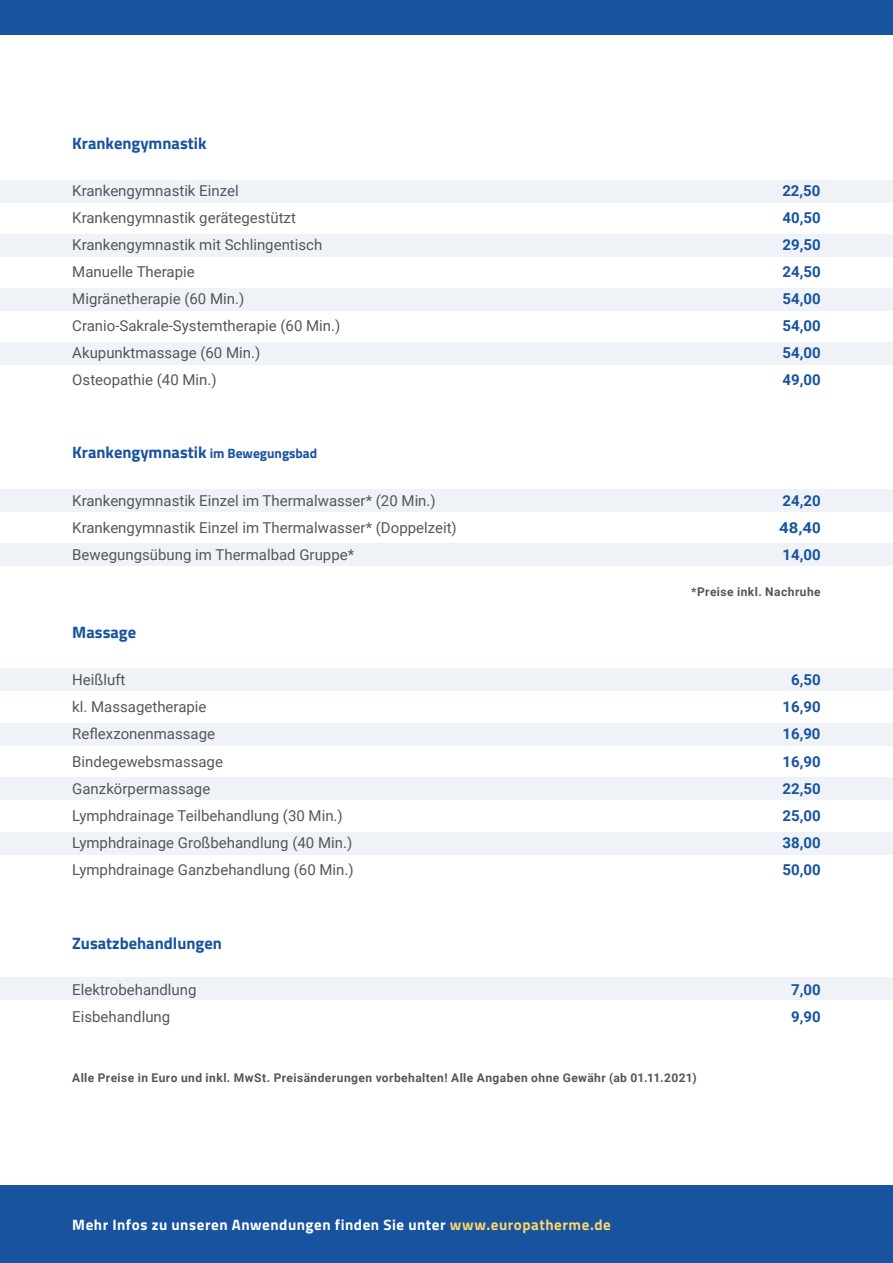
<style>
.page{position:relative;width:893px;height:1263px;background:#fff}
.page>*{position:absolute;margin:0;border:0;box-sizing:border-box;transform-origin:0 0}
.t1{font:700 16.5px "Titillium Web";color:#18539f}
.t2{font:15px "Roboto";color:#555759}
.t3{font:700 15px "Roboto";color:#18539f}
.t4{font:700 15px "Titillium Web";letter-spacing:.035em;color:#fff}
.t5{font:700 15px "Roboto";color:#18539f;scale:1.12 1}
.t6{font:700 12px "Roboto";letter-spacing:.035em;color:#545659}
.s1{font-size:13.5px}
.s2{color:#f9d56d}
</style>
<div class="page">
<div style="left:0;top:1185px;width:893px;height:78px;background:#18539f"></div>
<div style="left:0;top:0;width:893px;height:34px;background:#18539f"></div>
<div style="left:0;top:180px;width:893px;height:22px;background:#eff3f8"></div>
<div style="left:0;top:234px;width:893px;height:22px;background:#eff3f8"></div>
<div style="left:0;top:288px;width:893px;height:22px;background:#eff3f8"></div>
<div style="left:0;top:342px;width:893px;height:22px;background:#eff3f8"></div>
<div style="left:0;top:489px;width:893px;height:22px;background:#eff3f8"></div>
<div style="left:0;top:544px;width:893px;height:22px;background:#eff3f8"></div>
<div style="left:0;top:669px;width:893px;height:22px;background:#eff3f8"></div>
<div style="left:0;top:723px;width:893px;height:22px;background:#eff3f8"></div>
<div style="left:0;top:777px;width:893px;height:23px;background:#eff3f8"></div>
<div style="left:0;top:832px;width:893px;height:22px;background:#eff3f8"></div>
<div style="left:0;top:978px;width:893px;height:22px;background:#eff3f8"></div>
<p class="t1" style="left:72px;top:131px;width:136px">Krankengymnastik</p>
<p class="t2" style="left:72px;top:181px;width:168px">Krankengymnastik Einzel</p>
<p class="t3" style="left:782px;top:181px;width:40px">22,50</p>
<p class="t2" style="left:72px;top:208px;width:225px">Krankengymnastik gerätegestützt</p>
<p class="t3" style="left:782px;top:208px;width:40px">40,50</p>
<p class="t2" style="left:72px;top:235px;width:252px">Krankengymnastik mit Schlingentisch</p>
<p class="t3" style="left:782px;top:235px;width:40px">29,50</p>
<p class="t2" style="left:72px;top:262px;width:124px">Manuelle Therapie</p>
<p class="t3" style="left:783px;top:262px;width:40px">24,50</p>
<p class="t2" style="left:72px;top:289px;width:173px">Migränetherapie (60 Min.)</p>
<p class="t3" style="left:782px;top:289px;width:40px">54,00</p>
<p class="t2" style="left:72px;top:316px;width:270px">Cranio-Sakrale-Systemtherapie (60 Min.)</p>
<p class="t3" style="left:783px;top:316px;width:40px">54,00</p>
<p class="t2" style="left:72px;top:343px;width:190px">Akupunktmassage (60 Min.)</p>
<p class="t3" style="left:783px;top:343px;width:40px">54,00</p>
<p class="t2" style="left:72px;top:370px;width:146px">Osteopathie (40 Min.)</p>
<p class="t3" style="left:783px;top:370px;width:40px">49,00</p>
<p class="t1" style="left:72px;top:440px;width:246px">Krankengymnastik <span class="s1">im Bewegungsbad</span></p>
<p class="t2" style="left:72px;top:490px;width:365px">Krankengymnastik Einzel im Thermalwasser* (20 Min.)</p>
<p class="t3" style="left:783px;top:490px;width:40px">24,20</p>
<p class="t2" style="left:72px;top:517px;width:386px">Krankengymnastik Einzel im Thermalwasser* (Doppelzeit)</p>
<p class="t5" style="left:779px;top:517px;width:39px">48,40</p>
<p class="t2" style="left:72px;top:544px;width:283px">Bewegungsübung im Thermalbad Gruppe*</p>
<p class="t3" style="left:783px;top:544px;width:40px">14,00</p>
<p class="t6" style="left:691px;top:583px;width:131px">*Preise inkl. Nachruhe</p>
<p class="t1" style="left:72px;top:620px;width:65px">Massage</p>
<p class="t2" style="left:72px;top:670px;width:55px">Heißluft</p>
<p class="t3" style="left:791px;top:670px;width:31px">6,50</p>
<p class="t2" style="left:72px;top:697px;width:136px">kl. Massagetherapie</p>
<p class="t3" style="left:783px;top:697px;width:40px">16,90</p>
<p class="t2" style="left:72px;top:724px;width:144px">Reflexzonenmassage</p>
<p class="t3" style="left:782px;top:724px;width:40px">16,90</p>
<p class="t2" style="left:72px;top:751px;width:152px">Bindegewebsmassage</p>
<p class="t3" style="left:783px;top:751px;width:40px">16,90</p>
<p class="t2" style="left:72px;top:778px;width:140px">Ganzkörpermassage</p>
<p class="t3" style="left:783px;top:778px;width:40px">22,50</p>
<p class="t2" style="left:72px;top:805px;width:272px">Lymphdrainage Teilbehandlung (30 Min.)</p>
<p class="t3" style="left:783px;top:805px;width:40px">25,00</p>
<p class="t2" style="left:72px;top:832px;width:281px">Lymphdrainage Großbehandlung (40 Min.)</p>
<p class="t3" style="left:783px;top:832px;width:40px">38,00</p>
<p class="t2" style="left:72px;top:859px;width:283px">Lymphdrainage Ganzbehandlung (60 Min.)</p>
<p class="t3" style="left:783px;top:859px;width:40px">50,00</p>
<p class="t1" style="left:72px;top:930px;width:151px">Zusatzbehandlungen</p>
<p class="t2" style="left:72px;top:979px;width:126px">Elektrobehandlung</p>
<p class="t3" style="left:791px;top:979px;width:31px">7,00</p>
<p class="t2" style="left:72px;top:1006px;width:100px">Eisbehandlung</p>
<p class="t3" style="left:791px;top:1006px;width:31px">9,90</p>
<p class="t6" style="left:72px;top:1069px;width:626px">Alle Preise in Euro und inkl. MwSt. Preisänderungen vorbehalten! Alle Angaben ohne Gewähr (ab 01.11.2021)</p>
<p class="t4" style="left:72px;top:1213px;width:540px">Mehr Infos zu unseren Anwendungen finden Sie unter <span class="s2">www.europatherme.de</span></p>
</div>
